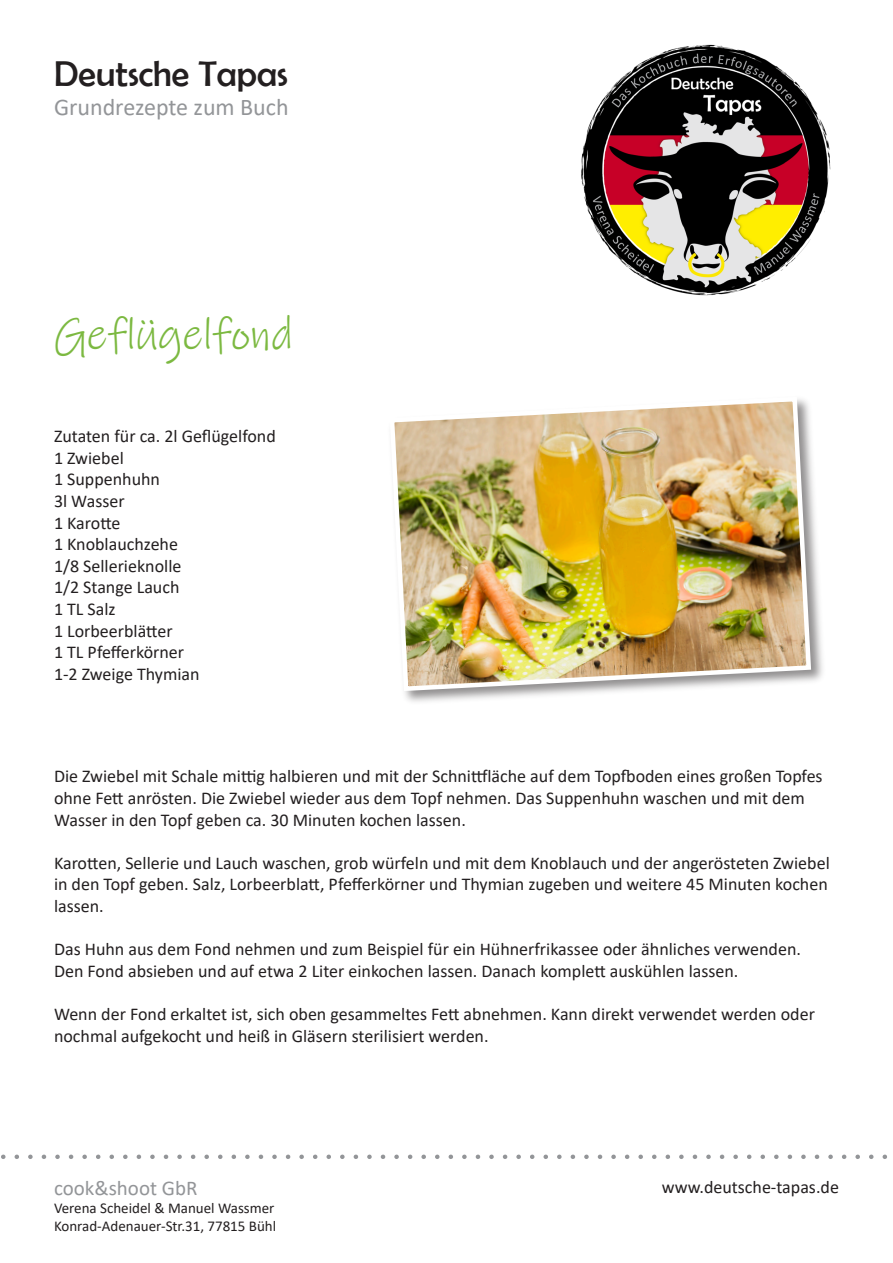
<style>
.page{position:relative;width:893px;height:1263px;background:#fff}
.page>*{position:absolute;margin:0;border:0;box-sizing:border-box;transform-origin:0 0}
.t1{font:45px "Ink Free";color:#7cb941}
.t2{font:36px "Berlin Sans FB";color:#231f20}
.t3{font:24px "Calibri";color:#939598}
.t4{font:21px "Calibri";color:#939598}
.t5{font:18px/21.6px "Calibri";color:#231f20}
.t6{font:15px "Calibri";color:#231f20}
</style>
<div class="page">
<svg style="left:1px;top:1154px;width:886px;height:5px"></svg>
<img style="left:581px;top:44px;width:250px;height:252px">
<div style="left:387px;top:394px;width:440px;height:313px;background:#231f20;opacity:.5"></div>
<img style="left:387px;top:394px;width:426px;height:299px">
<p class="t2" style="left:54px;top:54px;width:235px">Deutsche Tapas</p>
<p class="t3" style="left:54px;top:90px;width:236px">Grundrezepte zum Buch</p>
<p class="t1" style="left:54px;top:308px;width:240px">Geflügelfond</p>
<p class="t5" style="left:54px;top:425px;width:223px">Zutaten für ca. 2l Geflügelfond</p>
<p class="t5" style="left:54px;top:446px;width:71px">1 Zwiebel</p>
<p class="t5" style="left:54px;top:468px;width:108px">1 Suppenhuhn</p>
<p class="t5" style="left:54px;top:490px;width:72px">3l Wasser</p>
<p class="t5" style="left:54px;top:511px;width:68px">1 Karotte</p>
<p class="t5" style="left:54px;top:533px;width:126px">1 Knoblauchzehe</p>
<p class="t5" style="left:54px;top:554px;width:129px">1/8 Sellerieknolle</p>
<p class="t5" style="left:54px;top:576px;width:127px">1/2 Stange Lauch</p>
<p class="t5" style="left:54px;top:598px;width:63px">1 TL Salz</p>
<p class="t5" style="left:54px;top:619px;width:120px">1 Lorbeerblätter</p>
<p class="t5" style="left:54px;top:641px;width:132px">1 TL Pfefferkörner</p>
<p class="t5" style="left:54px;top:662px;width:147px">1-2 Zweige Thymian</p>
<p class="t5" style="left:54px;top:765px;width:770px">Die Zwiebel mit Schale mittig halbieren und mit der Schnittfläche auf dem Topfboden eines großen Topfes ohne Fett anrösten. Die Zwiebel wieder aus dem Topf nehmen. Das Suppenhuhn waschen und mit dem<br>Wasser in den Topf geben ca. 30 Minuten kochen lassen.</p>
<p class="t5" style="left:54px;top:851px;width:777px;text-align:justify">Karotten, Sellerie und Lauch waschen, grob würfeln und mit dem Knoblauch und der angerösteten Zwiebel in den Topf geben. Salz, Lorbeerblatt, Pfefferkörner und Thymian zugeben und weitere 45 Minuten kochen lassen.</p>
<p class="t5" style="left:54px;top:938px;width:748px">Das Huhn aus dem Fond nehmen und zum Beispiel für ein Hühnerfrikassee oder ähnliches verwenden.</p>
<p class="t5" style="left:54px;top:959px;width:686px">Den Fond absieben und auf etwa 2 Liter einkochen lassen. Danach komplett auskühlen lassen.</p>
<p class="t5" style="left:54px;top:1003px;width:762px">Wenn der Fond erkaltet ist, sich oben gesammeltes Fett abnehmen. Kann direkt verwendet werden oder nochmal aufgekocht und heiß in Gläsern sterilisiert werden.</p>
<p class="t4" style="left:54px;top:1173px;width:145px">cook&amp;shoot GbR</p>
<p class="t5" style="left:662px;top:1175px;width:179px">www.deutsche-tapas.de</p>
<p class="t6" style="left:54px;top:1198px;width:222px">Verena Scheidel &amp; Manuel Wassmer</p>
<p class="t6" style="left:54px;top:1216px;width:224px">Konrad-Adenauer-Str.31, 77815 Bühl</p>
</div>
